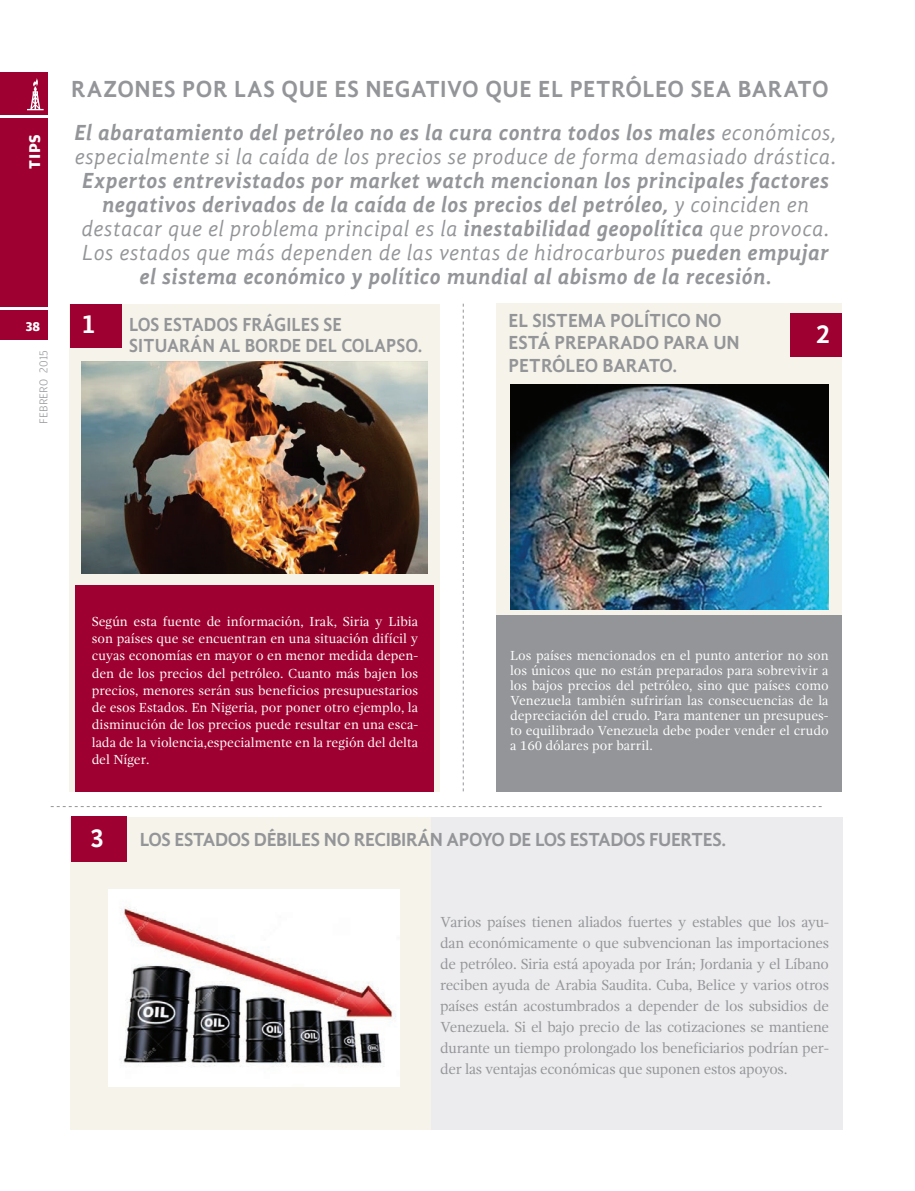
<style>
.page{position:relative;width:915px;height:1191px;background:#fff}
.page>*{position:absolute;margin:0;border:0;box-sizing:border-box;transform-origin:0 0}
.t1{font:700 27px "Gandhi Sans";color:#fff}
.t2{font:700 24px "Gandhi Sans";letter-spacing:.025em;color:#939598}
.t3{font:italic 700 22.5px/24px "Gandhi Sans";letter-spacing:.015em;color:#939598;text-align:center}
.t4{font:italic 22.5px/24px "Gandhi Sans";letter-spacing:.015em;color:#939598}
.t5{font:700 19.5px/22.5px "Gandhi Sans";letter-spacing:-.01em;color:#939598}
.t6{font:700 19.5px/21px "Gandhi Sans";letter-spacing:-.01em;color:#939598;scale:.94 1}
.t7{font:700 16.5px "Amplitude";color:#fff}
.t8{font:15px/21px "Gandhi Serif";letter-spacing:-.02em;color:#939598;text-align:justify}
.t9{font:13.5px/17.2px "Gandhi Serif";color:#fff;text-align:justify}
.t10{font:700 13.5px "Amplitude";color:#fff}
.t11{font:300 12px "Amplitude";letter-spacing:.01em;color:#939598}
.s1{font-weight:700}
.s2{font-weight:400}
</style>
<div class="page">
<div style="left:0;top:72px;width:48px;height:268px;background:#9e0131"></div>
<hr style="left:0;top:115px;width:48px;height:3px;background:#fff">
<hr style="left:0;top:307px;width:48px;height:3px;background:#fff">
<div style="left:496px;top:304px;width:345px;height:377px;background:#f6f3ea"></div>
<div style="left:78px;top:817px;width:764px;height:312px;background:#ececee"></div>
<div style="left:70px;top:817px;width:360px;height:312px;background:#f6f3ea"></div>
<div style="left:72px;top:817px;width:55px;height:45px;background:#9e0131"></div>
<div style="left:70px;top:304px;width:370px;height:487px;background:#f6f3ea"></div>
<div style="left:76px;top:585px;width:358px;height:206px;background:#9e0131"></div>
<svg style="left:51px;top:806px;width:770px;height:1px"></svg>
<svg style="left:462px;top:304px;width:1px;height:487px"></svg>
<div style="left:70px;top:304px;width:52px;height:43px;background:#9e0131"></div>
<div style="left:790px;top:313px;width:51px;height:44px;background:#9e0131"></div>
<div style="left:496px;top:615px;width:345px;height:176px;background:#939598"></div>
<img style="left:81px;top:361px;width:346px;height:213px">
<img style="left:510px;top:384px;width:318px;height:225px">
<img style="left:108px;top:889px;width:291px;height:198px">
<svg style="left:27px;top:78px;width:17px;height:32px"></svg>
<p class="t7" style="left:29px;top:169px;width:36px;rotate:-90deg">TIPS</p>
<p class="t10" style="left:26px;top:322px;width:16px">38</p>
<p class="t11" style="left:37px;top:423px;width:75px;rotate:-90deg">FEBRERO 2015</p>
<h2 class="t2" style="left:71px;top:79px;width:758px">RAZONES POR LAS QUE ES NEGATIVO QUE EL PETRÓLEO SEA BARATO</h2>
<h3 class="t4" style="left:74px;top:122px;width:763px"><span class="s1">El abaratamiento del petróleo no es la cura contra todos los males</span> económicos, especialmente si la caída de los precios se produce de forma demasiado drástica.</h3>
<p class="t3" style="left:81px;top:170px;width:749px">Expertos entrevistados por market watch mencionan los principales factores negativos derivados de la caída de los precios del petróleo, <span class="s2">y coinciden en destacar que el problema principal es la</span> inestabilidad geopolítica <span class="s2">que provoca.<br>Los estados que más dependen de las ventas de hidrocarburos</span> pueden empujar el sistema económico y político mundial al abismo de la recesión.</p>
<h3 class="t6" style="left:129px;top:315px;width:313px">LOS ESTADOS FRÁGILES SE<br>SITUARÁN AL BORDE DEL COLAPSO.</h3>
<h3 class="t5" style="left:508px;top:311px;width:233px">EL SISTEMA POLÍTICO NO<br>ESTÁ PREPARADO PARA UN<br>PETRÓLEO BARATO.</h3>
<h1 class="t1" style="left:81px;top:314px;width:16px">1</h1>
<h1 class="t1" style="left:815px;top:324px;width:16px">2</h1>
<p class="t9" style="left:92px;top:614px;width:328px">Según esta fuente de información, Irak, Siria y Libia son países que se encuentran en una situación difícil y cuyas economías en mayor o en menor medida depen&shy;den de los precios del petróleo. Cuanto más bajen los precios, menores serán sus beneficios presupuestarios de esos Estados. En Nigeria, por poner otro ejemplo, la disminución de los precios puede resultar en una esca&shy;lada de la violencia,especialmente en la región del delta del Níger.</p>
<p class="t9" style="left:510px;top:649px;width:320px;line-height:15px">Los países mencionados en el punto anterior no son los únicos que no están preparados para sobrevivir a los bajos precios del petróleo, sino que países como Venezuela también sufrirían las consecuencias de la depreciación del crudo. Para mantener un presupues&shy;to equilibrado Venezuela debe poder vender el crudo a 160 dólares por barril.</p>
<h1 class="t1" style="left:90px;top:827px;width:16px">3</h1>
<h3 class="t5" style="left:140px;top:830px;width:587px">LOS ESTADOS DÉBILES NO RECIBIRÁN APOYO DE LOS ESTADOS FUERTES.</h3>
<p class="t8" style="left:440px;top:913px;width:390px">Varios países tienen aliados fuertes y estables que los ayu&shy;dan económicamente o que subvencionan las importaciones de petróleo. Siria está apoyada por Irán; Jordania y el Líbano reciben ayuda de Arabia Saudita. Cuba, Belice y varios otros países están acostumbrados a depender de los subsidios de Venezuela. Si el bajo precio de las cotizaciones se mantiene durante un tiempo prolongado los beneficiarios podrían per&shy;der las ventajas económicas que suponen estos apoyos.</p>
</div>
